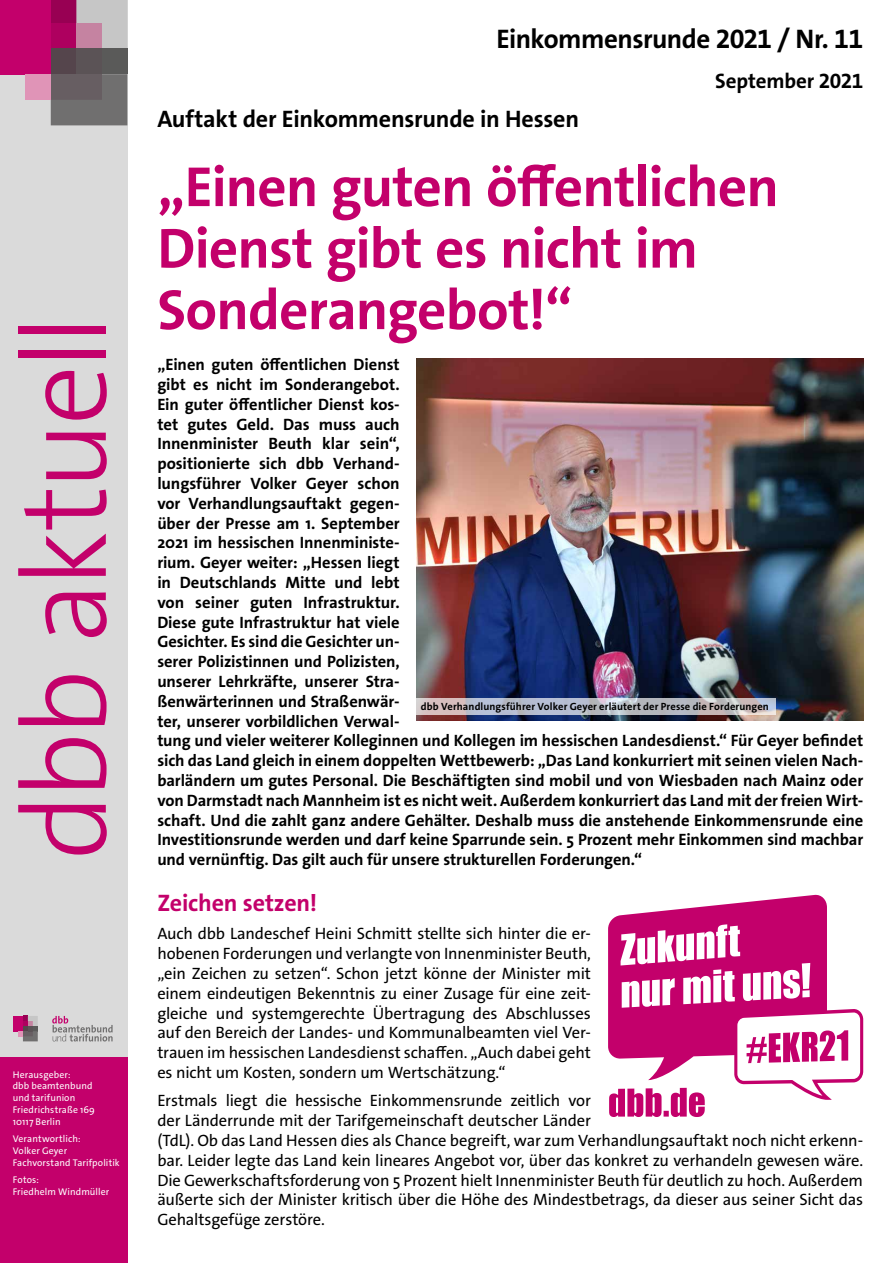
<style>
.page{position:relative;width:893px;height:1263px;background:#fff}
.page>*{position:absolute;margin:0;border:0;box-sizing:border-box;transform-origin:0 0}
.t1{font:300 120px "The Sans Os F";letter-spacing:-.045em;color:#c3006b}
.t2{font:700 57px/61.5px "The Sans Os F";letter-spacing:-.015em;color:#c3006b}
.t3{font:700 27px "The Sans Os F";letter-spacing:-.02em;color:#000}
.t4{font:700 24px "The Sans Os F";letter-spacing:-.01em;color:#000}
.t5{font:700 24px "The Sans Os F";letter-spacing:-.01em;color:#c3006b}
.t6{font:700 21px "The Sans Os F";letter-spacing:-.005em;color:#000}
.t7{font:700 16.5px/19.8px "The Sans Os F";letter-spacing:-.005em;color:#000}
.t8{font:16.5px/19.8px "The Sans Os F";letter-spacing:-.01em;color:#000;text-align:justify}
.t9{font:700 10.5px "The Sans Os F";letter-spacing:.01em;color:#000}
.t10{font:9.75px/11.7px "The Sans Os F";letter-spacing:.01em;color:#fff}
</style>
<div class="page">
<div style="left:0;top:0;width:127px;height:1263px;background:#dadada"></div>
<div style="left:0;top:1057px;width:127px;height:206px;background:#c3006b"></div>
<div style="left:0;top:0;width:51px;height:74px;background:#c3006b"></div>
<div style="left:51px;top:0;width:25px;height:23px;background:#980053"></div>
<div style="left:51px;top:23px;width:25px;height:26px;background:#ae005f"></div>
<div style="left:51px;top:49px;width:25px;height:25px;background:#55454c"></div>
<svg style="left:76px;top:0;width:51px;height:49px;background:#c3b1b9"></svg>
<div style="left:76px;top:49px;width:26px;height:25px;background:#5b5356"></div>
<div style="left:102px;top:49px;width:25px;height:25px;background:#5a5a59"></div>
<svg style="left:51px;top:74px;width:76px;height:51px;background:#6d696a"></svg>
<div style="left:25px;top:74px;width:26px;height:26px;background:#e094b7"></div>
<svg style="left:52px;top:1016px;width:61px;height:25px"></svg>
<div style="left:13px;top:1016px;width:10px;height:15px;background:#c3006b"></div>
<svg style="left:18px;top:1016px;width:20px;height:25px"></svg>
<svg style="left:608px;top:895px;width:255px;height:222px"></svg>
<img style="left:417px;top:358px;width:446px;height:363px">
<svg style="left:417px;top:698px;width:359px;height:17px;background:#bfbfc8"></svg>
<h1 class="t1" style="left:-12px;top:860px;width:547px;rotate:-90deg">dbb aktuell</h1>
<p class="t10" style="left:13px;top:1069px;width:84px">Herausgeber:<br>dbb beamtenbund und tarifunion<br>Friedrichstraße 169<br>10117 Berlin</p>
<p class="t10" style="left:13px;top:1133px;width:108px">Verantwortlich:<br>Volker Geyer<br>Fachvorstand Tarifpolitik</p>
<p class="t10" style="left:13px;top:1174px;width:98px">Fotos:<br>Friedhelm Windmüller</p>
<h3 class="t3" style="left:496px;top:21px;width:368px">Einkommensrunde 2021 / Nr. 11</h3>
<p class="t6" style="left:715px;top:68px;width:150px">September 2021</p>
<h3 class="t4" style="left:157px;top:103px;width:423px">Auftakt der Einkommensrunde in Hessen</h3>
<h2 class="t2" style="left:157px;top:157px;width:623px">„Einen guten öffentlichen<br>Dienst gibt es nicht im<br>Sonderangebot!“</h2>
<p class="t7" style="left:157px;top:355px;width:707px">„Einen guten öffentlichen Dienst<br>gibt es nicht im Sonderangebot.<br>Ein guter öffentlicher Dienst kos-<br>tet gutes Geld. Das muss auch<br>Innenminister Beuth klar sein“,<br>positionierte sich dbb Verhand-<br>lungsführer Volker Geyer schon<br>vor Verhandlungsauftakt gegen-<br>über der Presse am 1. September<br>2021 im hessischen Innenministe-<br>rium. Geyer weiter: „Hessen liegt<br>in Deutschlands Mitte und lebt<br>von seiner guten Infrastruktur.<br>Diese gute Infrastruktur hat viele<br>Gesichter. Es sind die Gesichter un-<br>serer Polizistinnen und Polizisten,<br>unserer Lehrkräfte, unserer Stra-<br>ßenwärterinnen und Straßenwär-<br>ter, unserer vorbildlichen Verwal-<br>tung und vieler weiterer Kolleginnen und Kollegen im hessischen Landesdienst.“ Für Geyer befindet sich das Land gleich in einem doppelten Wettbewerb: „Das Land konkurriert mit seinen vielen Nach&shy;barländern um gutes Personal. Die Beschäftigten sind mobil und von Wiesbaden nach Mainz oder von Darmstadt nach Mannheim ist es nicht weit. Außerdem konkurriert das Land mit der freien Wirt&shy;schaft. Und die zahlt ganz andere Gehälter. Deshalb muss die anstehende Einkommensrunde eine Investitionsrunde werden und darf keine Sparrunde sein. 5 Prozent mehr Einkommen sind machbar und vernünftig. Das gilt auch für unsere strukturellen Forderungen.“</p>
<h3 class="t5" style="left:157px;top:887px;width:161px">Zeichen setzen!</h3>
<p class="t8" style="left:157px;top:924px;width:435px">Auch dbb Landeschef Heini Schmitt stellte sich hinter die er&shy;hobenen Forderungen und verlangte von Innenminister Beuth, „ein Zeichen zu setzen“. Schon jetzt könne der Minister mit einem eindeutigen Bekenntnis zu einer Zusage für eine zeit&shy;gleiche und systemgerechte Übertragung des Abschlusses auf den Bereich der Landes- und Kommunalbeamten viel Ver&shy;trauen im hessischen Landesdienst schaffen. „Auch dabei geht es nicht um Kosten, sondern um Wertschätzung.“</p>
<p class="t8" style="left:157px;top:1091px;width:707px;text-align:left">Erstmals liegt die hessische Einkommensrunde zeitlich vor<br>der Länderrunde mit der Tarifgemeinschaft deutscher Länder<br>(TdL). Ob das Land Hessen dies als Chance begreift, war zum Verhandlungsauftakt noch nicht erkenn&shy;bar. Leider legte das Land kein lineares Angebot vor, über das konkret zu verhandeln gewesen wäre.<br>Die Gewerkschaftsforderung von 5 Prozent hielt Innenminister Beuth für deutlich zu hoch. Außerdem äußerte sich der Minister kritisch über die Höhe des Mindestbetrags, da dieser aus seiner Sicht das Gehaltsgefüge zerstöre.</p>
<p class="t9" style="left:421px;top:700px;width:349px">dbb Verhandlungsführer Volker Geyer erläutert der Presse die Forderungen</p>
</div>
